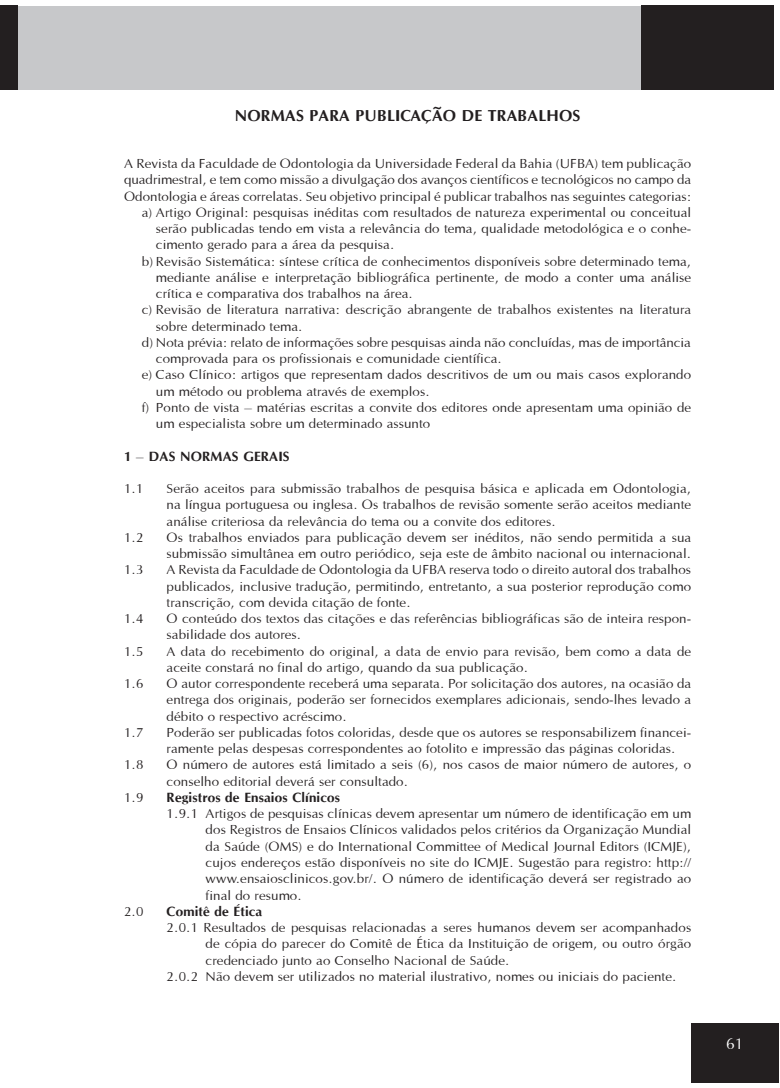
<style>
.page{position:relative;width:780px;height:1088px;background:#fff}
.page>*{position:absolute;margin:0;border:0;box-sizing:border-box;transform-origin:0 0}
.t1{font:700 16.25px "Optane";color:#231f20}
.t2{font:16.25px "Optane";color:#fff}
.t3{font:13.75px/16.2px "Optane";color:#231f20}
.t4{font:700 13.75px "Optane";color:#231f20}
.s1{font-weight:400}
</style>
<div class="page">
<div style="left:18px;top:6px;width:638px;height:84px;background:#c7c8ca"></div>
<div style="left:641px;top:5px;width:133px;height:85px;background:#231f20"></div>
<div style="left:691px;top:1022px;width:88px;height:60px;background:#231f20"></div>
<div style="left:0;top:6px;width:18px;height:84px;background:#231f20"></div>
<p class="t1" style="left:235px;top:106px;width:347px">NORMAS PARA PUBLICAÇÃO DE TRABALHOS</p>
<p class="t3" style="left:124px;top:155px;width:568px">A Revista da Faculdade de Odontologia da Universidade Federal da Bahia (UFBA) tem publicação</p>
<p class="t3" style="left:124px;top:171px;width:568px">quadrimestral, e tem como missão a divulgação dos avanços científicos e tecnológicos no campo da</p>
<p class="t3" style="left:124px;top:188px;width:568px">Odontologia e áreas correlatas. Seu objetivo principal é publicar trabalhos nas seguintes categorias:</p>
<p class="t3" style="left:142px;top:204px;width:551px">a) Artigo Original: pesquisas inéditas com resultados de natureza experimental ou conceitual</p>
<p class="t3" style="left:156px;top:220px;width:537px">serão publicadas tendo em vista a relevância do tema, qualidade metodológica e o conhe-</p>
<p class="t3" style="left:156px;top:236px;width:240px">cimento gerado para a área da pesquisa.</p>
<p class="t3" style="left:142px;top:253px;width:551px">b) Revisão Sistemática: síntese crítica de conhecimentos disponíveis sobre determinado tema,</p>
<p class="t3" style="left:156px;top:269px;width:537px">mediante análise e interpretação bibliográfica pertinente, de modo a conter uma análise</p>
<p class="t3" style="left:156px;top:285px;width:259px">crítica e comparativa dos trabalhos na área.</p>
<p class="t3" style="left:142px;top:301px;width:551px">c) Revisão de literatura narrativa: descrição abrangente de trabalhos existentes na literatura</p>
<p class="t3" style="left:156px;top:318px;width:148px">sobre determinado tema.</p>
<p class="t3" style="left:142px;top:334px;width:550px">d) Nota prévia: relato de informações sobre pesquisas ainda não concluídas, mas de importância</p>
<p class="t3" style="left:156px;top:350px;width:347px">comprovada para os profissionais e comunidade científica.</p>
<p class="t3" style="left:142px;top:366px;width:551px">e) Caso Clínico: artigos que representam dados descritivos de um ou mais casos explorando</p>
<p class="t3" style="left:156px;top:383px;width:275px">um método ou problema através de exemplos.</p>
<p class="t3" style="left:142px;top:399px;width:551px">f) Ponto de vista – matérias escritas a convite dos editores onde apresentam uma opinião de</p>
<p class="t3" style="left:156px;top:415px;width:276px">um especialista sobre um determinado assunto</p>
<p class="t4" style="left:124px;top:448px;width:167px">1 <span class="s1">–</span> DAS NORMAS GERAIS</p>
<p class="t3" style="left:124px;top:480px;width:21px">1.1</p>
<p class="t3" style="left:167px;top:480px;width:526px;text-align:justify">Serão aceitos para submissão trabalhos de pesquisa básica e aplicada em Odontologia, na língua portuguesa ou inglesa. Os trabalhos de revisão somente serão aceitos mediante análise criteriosa da relevância do tema ou a convite dos editores.</p>
<p class="t3" style="left:124px;top:529px;width:21px">1.2</p>
<p class="t3" style="left:167px;top:529px;width:526px">Os trabalhos enviados para publicação devem ser inéditos, não sendo permitida a sua submissão simultânea em outro periódico, seja este de âmbito nacional ou internacional.</p>
<p class="t3" style="left:124px;top:561px;width:21px">1.3</p>
<p class="t3" style="left:167px;top:561px;width:526px;text-align:justify">A Revista da Faculdade de Odontologia da UFBA reserva todo o direito autoral dos trabalhos publicados, inclusive tradução, permitindo, entretanto, a sua posterior reprodução como transcrição, com devida citação de fonte.</p>
<p class="t3" style="left:124px;top:610px;width:21px">1.4</p>
<p class="t3" style="left:167px;top:610px;width:526px">O conteúdo dos textos das citações e das referências bibliográficas são de inteira respon&shy;sabilidade dos autores.</p>
<p class="t3" style="left:124px;top:643px;width:21px">1.5</p>
<p class="t3" style="left:167px;top:643px;width:526px">A data do recebimento do original, a data de envio para revisão, bem como a data de aceite constará no final do artigo, quando da sua publicação.</p>
<p class="t3" style="left:124px;top:675px;width:21px">1.6</p>
<p class="t3" style="left:167px;top:675px;width:526px;text-align:justify">O autor correspondente receberá uma separata. Por solicitação dos autores, na ocasião da entrega dos originais, poderão ser fornecidos exemplares adicionais, sendo-lhes levado a débito o respectivo acréscimo.</p>
<p class="t3" style="left:124px;top:724px;width:21px">1.7</p>
<p class="t3" style="left:167px;top:724px;width:526px">Poderão ser publicadas fotos coloridas, desde que os autores se responsabilizem financei&shy;ramente pelas despesas correspondentes ao fotolito e impressão das páginas coloridas.</p>
<p class="t3" style="left:124px;top:757px;width:21px">1.8</p>
<p class="t3" style="left:167px;top:757px;width:526px">O número de autores está limitado a seis (6), nos casos de maior número de autores, o conselho editorial deverá ser consultado.</p>
<p class="t3" style="left:124px;top:789px;width:21px">1.9</p>
<p class="t4" style="left:167px;top:789px;width:175px">Registros de Ensaios Clínicos</p>
<p class="t3" style="left:206px;top:805px;width:487px;text-align:justify;text-indent:-39px">1.9.1 Artigos de pesquisas clínicas devem apresentar um número de identificação em um dos Registros de Ensaios Clínicos validados pelos critérios da Organização Mundial da Saúde (OMS) e do International Committee of Medical Journal Editors (ICMJE), cujos endereços estão disponíveis no site do ICMJE. Sugestão para registro: http:// www.ensaiosclinicos.gov.br/. O número de identificação deverá ser registrado ao final do resumo.</p>
<p class="t3" style="left:124px;top:903px;width:21px">2.0</p>
<p class="t4" style="left:167px;top:903px;width:97px">Comitê de Ética</p>
<p class="t3" style="left:167px;top:919px;width:526px">2.0.1 Resultados de pesquisas relacionadas a seres humanos devem ser acompanhados</p>
<p class="t3" style="left:206px;top:935px;width:487px">de cópia do parecer do Comitê de Ética da Instituição de origem, ou outro órgão</p>
<p class="t3" style="left:206px;top:952px;width:305px">credenciado junto ao Conselho Nacional de Saúde.</p>
<p class="t3" style="left:167px;top:968px;width:511px">2.0.2 Não devem ser utilizados no material ilustrativo, nomes ou iniciais do paciente.</p>
<p class="t2" style="left:726px;top:1034px;width:19px">61</p>
</div>
